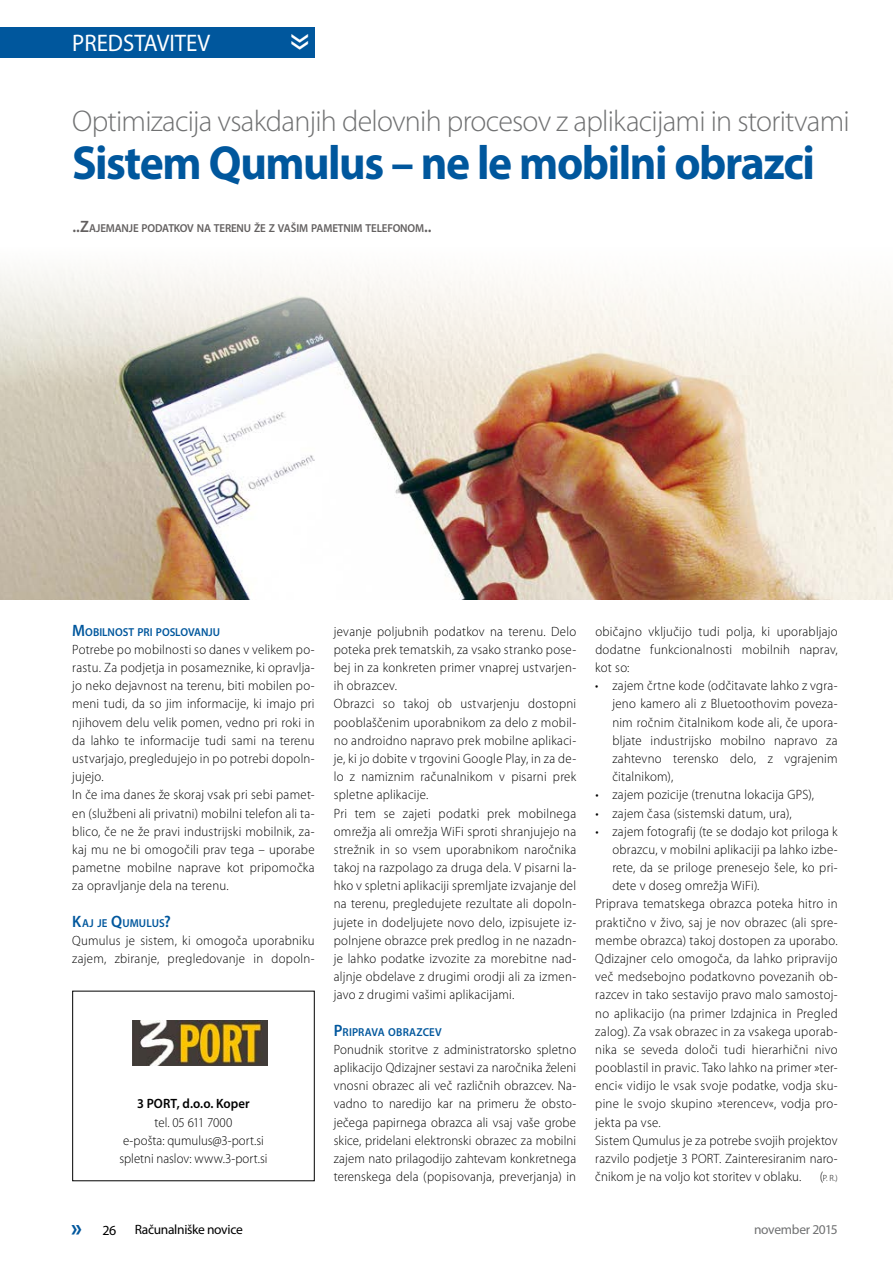
<style>
.page{position:relative;width:893px;height:1263px;background:#fff}
.page>*{position:absolute;margin:0;border:0;box-sizing:border-box;transform-origin:0 0}
.t1{font:700 48px "Myriad Pro";letter-spacing:-.03em;color:#00579d;scale:.95 1}
.t2{font:45px "Myriad Pro";color:#fff;scale:.95 1}
.t3{font:300 30px "Myriad Pro";letter-spacing:-.025em;color:#707172}
.t4{font:700 24.75px "Myriad Pro";color:#00579d;scale:.95 1}
.t5{font:24px "Myriad Pro";color:#fff;scale:.95 1}
.t6{font:13.95px "Myriad Pro";color:#000}
.t7{font:300 13.5px/18.1px "Myriad Pro";letter-spacing:.02em;color:#000;scale:.95 1}
.t8{font:300 13.5px/18.1px "Myriad Pro";color:#000;text-align:center;scale:.95 1}
.t9{font:13.5px "Myriad Pro";letter-spacing:-.025em;color:#000}
.t10{font:600 13.5px "Myriad Pro";letter-spacing:.01em;color:#000;scale:.95 1}
.t11{font:13.5px "Myriad Pro";letter-spacing:-.025em;color:#707172}
.t12{font:600 11.55px "Myriad Pro";letter-spacing:-.015em;color:#636060;scale:.95 1}
.t13{font:600 11.55px "Myriad Pro";color:#00579d;scale:.95 1}
.t14{font:300 9px "Myriad Pro";color:#000;scale:.95 1}
.s1{font-size:16.5px}
.s2{font-size:13.5px}
</style>
<div class="page">
<div style="left:0;top:27px;width:315px;height:31px;background:#00579d"></div>
<div style="left:72px;top:991px;width:243px;height:190px;border:1px solid #000"></div>
<img style="left:132px;top:1021px;width:135px;height:45px">
<img style="left:0;top:270px;width:893px;height:329px">
<h3 class="t5" style="left:72px;top:29px;width:147px">PREDSTAVITEV</h3>
<h2 class="t2" style="left:331px;top:33px;width:20px;rotate:90deg">»</h2>
<h3 class="t3" style="left:72px;top:103px;width:779px">Optimizacija vsakdanjih delovnih procesov z aplikacijami in storitvami</h3>
<h1 class="t1" style="left:72px;top:132px;width:783px">Sistem Qumulus – ne le mobilni obrazci</h1>
<p class="t12" style="left:72px;top:220px;width:379px"><span class="s1">..Z</span>AJEMANJE PODATKOV NA TERENU ŽE Z VAŠIM PAMETNIM TELEFONOM<span class="s1">..</span></p>
<p class="t13" style="left:72px;top:624px;width:157px"><span class="s1">M</span>OBILNOST PRI POSLOVANJU</p>
<p class="t7" style="left:72px;top:640px;width:257px">Potrebe po mobilnosti so danes v velikem po&shy;rastu. Za podjetja in posameznike, ki opravlja&shy;jo neko dejavnost na terenu, biti mobilen po&shy;meni tudi, da so jim informacije, ki imajo pri njihovem delu velik pomen, vedno pri roki in da lahko te informacije tudi sami na terenu ustvarjajo, pregledujejo in po potrebi dopoln&shy;jujejo.<br>In če ima danes že skoraj vsak pri sebi pamet&shy;en (službeni ali privatni) mobilni telefon ali ta&shy;blico, če ne že pravi industrijski mobilnik, za&shy;kaj mu ne bi omogočili prav tega – uporabe pametne mobilne naprave kot pripomočka za opravljanje dela na terenu.</p>
<p class="t13" style="left:72px;top:915px;width:105px"><span class="s1">K</span>AJ JE <span class="s1">Q</span>UMULUS<span class="s1">?</span></p>
<p class="t7" style="left:72px;top:931px;width:257px">Qumulus je sistem, ki omogoča uporabniku zajem, zbiranje, pregledovanje in dopoln-</p>
<p class="t10" style="left:137px;top:1095px;width:120px">3 PORT, d.o.o. Koper</p>
<p class="t8" style="left:119px;top:1113px;width:157px">tel. 05 611 7000<br>e-pošta: qumulus@3-port.si spletni naslov: www.3-port.si</p>
<p class="t7" style="left:334px;top:622px;width:257px">jevanje poljubnih podatkov na terenu. Delo poteka prek tematskih, za vsako stranko pose&shy;bej in za konkreten primer vnaprej ustvarjen&shy;ih obrazcev.<br>Obrazci so takoj ob ustvarjenju dostopni pooblaščenim uporabnikom za delo z mobil&shy;no androidno napravo prek mobilne aplikaci&shy;je, ki jo dobite v trgovini Google Play, in za de&shy;lo z namiznim računalnikom v pisarni prek spletne aplikacije.<br>Pri tem se zajeti podatki prek mobilnega omrežja ali omrežja WiFi sproti shranjujejo na strežnik in so vsem uporabnikom naročnika takoj na razpolago za druga dela. V pisarni la&shy;hko v spletni aplikaciji spremljate izvajanje del na terenu, pregledujete rezultate ali dopoln&shy;jujete in dodeljujete novo delo, izpisujete iz&shy;polnjene obrazce prek predlog in ne nazadn&shy;je lahko podatke izvozite za morebitne nad&shy;aljnje obdelave z drugimi orodji ali za izmen&shy;javo z drugimi vašimi aplikacijami.</p>
<p class="t13" style="left:334px;top:1024px;width:115px"><span class="s1">P</span>RIPRAVA OBRAZCEV</p>
<p class="t7" style="left:334px;top:1040px;width:257px;text-align:justify">Ponudnik storitve z administratorsko spletno aplikacijo Qdizajner sestavi za naročnika želeni vnosni obrazec ali več različnih obrazcev. Na&shy;vadno to naredijo kar na primeru že obsto&shy;ječega papirnega obrazca ali vsaj vaše grobe skice, pridelani elektronski obrazec za mobilni zajem nato prilagodijo zahtevam konkretnega terenskega dela (popisovanja, preverjanja) in</p>
<p class="t7" style="left:595px;top:622px;width:257px;text-align:justify">običajno vključijo tudi polja, ki uporabljajo dodatne funkcionalnosti mobilnih naprav, kot so:</p>
<p class="t7" style="left:612px;top:677px;width:239px;text-align:justify;text-indent:-17px">• zajem črtne kode (odčitavate lahko z vgra&shy;jeno kamero ali z Bluetoothovim poveza&shy;nim ročnim čitalnikom kode ali, če upora&shy;bljate industrijsko mobilno napravo za zahtevno terensko delo, z vgrajenim čitalnikom),</p>
<p class="t7" style="left:595px;top:786px;width:232px">• zajem pozicije (trenutna lokacija GPS),</p>
<p class="t7" style="left:595px;top:804px;width:208px">• zajem časa (sistemski datum, ura),</p>
<p class="t7" style="left:595px;top:822px;width:257px">• zajem fotografij (te se dodajo kot priloga k</p>
<p class="t7" style="left:612px;top:840px;width:239px">obrazcu, v mobilni aplikaciji pa lahko izbe-</p>
<p class="t7" style="left:612px;top:858px;width:239px">rete, da se priloge prenesejo šele, ko pri-</p>
<p class="t7" style="left:612px;top:876px;width:156px">dete v doseg omrežja WiFi).</p>
<p class="t7" style="left:595px;top:895px;width:257px">Priprava tematskega obrazca poteka hitro in</p>
<p class="t7" style="left:595px;top:913px;width:257px">praktično v živo, saj je nov obrazec (ali spre-</p>
<p class="t7" style="left:595px;top:931px;width:257px">membe obrazca) takoj dostopen za uporabo.</p>
<p class="t7" style="left:595px;top:949px;width:257px">Qdizajner celo omogoča, da lahko pripravijo</p>
<p class="t7" style="left:595px;top:967px;width:257px">več medsebojno podatkovno povezanih ob-</p>
<p class="t7" style="left:595px;top:986px;width:257px">razcev in tako sestavijo pravo malo samostoj-</p>
<p class="t7" style="left:595px;top:1004px;width:257px">no aplikacijo (na primer Izdajnica in Pregled</p>
<p class="t7" style="left:595px;top:1022px;width:257px">zalog). Za vsak obrazec in za vsakega uporab-</p>
<p class="t7" style="left:595px;top:1040px;width:257px">nika se seveda določi tudi hierarhični nivo</p>
<p class="t7" style="left:595px;top:1058px;width:257px">pooblastil in pravic. Tako lahko na primer »ter-</p>
<p class="t7" style="left:595px;top:1076px;width:257px">enci« vidijo le vsak svoje podatke, vodja sku-</p>
<p class="t7" style="left:595px;top:1095px;width:257px">pine le svojo skupino »terencev«, vodja pro-</p>
<p class="t7" style="left:595px;top:1113px;width:70px">jekta pa vse.</p>
<p class="t7" style="left:595px;top:1131px;width:257px">Sistem Qumulus je za potrebe svojih projektov</p>
<p class="t7" style="left:595px;top:1149px;width:257px">razvilo podjetje 3 PORT. Zainteresiranim naro-</p>
<p class="t7" style="left:595px;top:1167px;width:219px">čnikom je na voljo kot storitev v oblaku.</p>
<p class="t14" style="left:820px;top:1173px;width:20px"><span class="s2">(</span>P. R.)</p>
<h3 class="t4" style="left:71px;top:1211px;width:13px">»</h3>
<p class="t6" style="left:102px;top:1221px;width:15px">26</p>
<p class="t9" style="left:135px;top:1221px;width:109px">Računalniške novice</p>
<p class="t11" style="left:754px;top:1221px;width:85px">november 2015</p>
</div>
